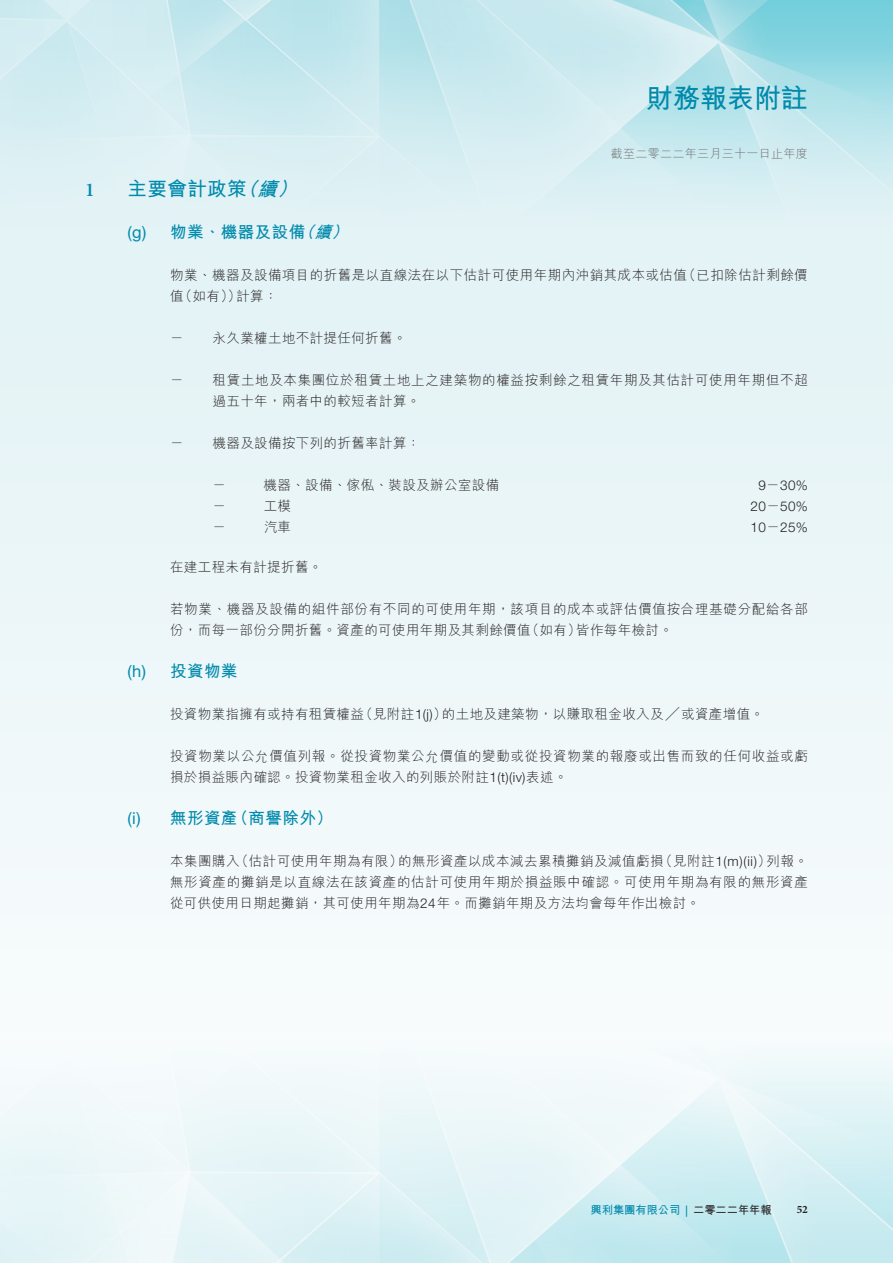
<style>
.page{position:relative;width:893px;height:1263px;background:#edf7f9}
.page>*{position:absolute;margin:0;border:0;box-sizing:border-box;transform-origin:0 0}
.t1{font:700 27px "M Hei HK";letter-spacing:-.005em;color:#008aac}
.t2{font:700 19.5px "M Hei HK";letter-spacing:.02em;color:#008aac}
.t3{font:italic 700 19.5px "M Hei HK";color:#008aac}
.t4{font:600 19.5px "Minion Pro";color:#008aac}
.t5{font:700 16.5px "M Hei HK";letter-spacing:.03em;color:#008aac}
.t6{font:16.5px "Helvetica Neue LT Std";color:#008aac}
.t7{font:italic 700 16.5px "M Hei HK";color:#008aac}
.t8{font:300 13.5px/21px "M Hei HK";letter-spacing:.035em;color:#231f20}
.t9{font:300 13.5px "Helvetica Neue LT Std";letter-spacing:.03em;color:#231f20}
.t10{font:300 12px "M Hei HK";letter-spacing:.03em;color:#6c6d70}
.t11{font:700 11.25px "M Hei HK";color:#008aac}
.t12{font:700 11.25px "Minion Pro";color:#231f20}
.s1{font-family:"M Hei HK"}
.s2{font-family:"Helvetica Neue LT Std"}
.s3{font-family:"Minion Pro"}
.s4{color:#231f20}
</style>
<div class="page">
<img style="left:0;top:1105px;width:893px;height:158px">
<img style="left:0;top:0;width:893px;height:223px">
<h2 class="t4" style="left:85px;top:176px;width:11px">1</h2>
<h1 class="t1" style="left:646px;top:79px;width:163px">財務報表附註</h1>
<h2 class="t2" style="left:128px;top:175px;width:121px">主要會計政策</h2>
<h2 class="t3" style="left:238px;top:175px;width:28px">（</h2>
<h2 class="t3" style="left:277px;top:175px;width:28px">(</h2>
<h2 class="t3" style="left:258px;top:175px;width:28px">續</h2>
<p class="t6" style="left:128px;top:222px;width:20px">g( )</p>
<p class="t5" style="left:170px;top:220px;width:137px">物業、機器及設備</p>
<p class="t7" style="left:298px;top:220px;width:24px">（</p>
<p class="t7" style="left:332px;top:220px;width:24px">(</p>
<p class="t7" style="left:315px;top:220px;width:24px">續</p>
<p class="t10" style="left:611px;top:147px;width:199px">截至二零二二年三月三十一日止年度</p>
<p class="t8" style="left:683px;top:264px;width:127px">（已扣除估計剩餘價</p>
<p class="t8" style="left:236px;top:264px;width:452px;text-indent:-66px">物業、機器及設備項目的折舊是以直線法在以下估計可使用年期內沖銷其成本或估值計算：</p>
<p class="t8" style="left:179px;top:285px;width:64px">（如有））</p>
<p class="t8" style="left:170px;top:285px;width:15px">值</p>
<p class="t6" style="left:128px;top:662px;width:20px">h( )</p>
<p class="t6" style="left:128px;top:809px;width:15px">) i(</p>
<p class="t8" style="left:170px;top:327px;width:15px">－</p>
<p class="t8" style="left:170px;top:369px;width:15px">－</p>
<p class="t8" style="left:170px;top:432px;width:15px">－</p>
<p class="t8" style="left:213px;top:327px;width:195px">永久業權土地不計提任何折舊。</p>
<p class="t8" style="left:213px;top:369px;width:597px">租賃土地及本集團位於租賃土地上之建築物的權益按剩餘之租賃年期及其估計可使用年期但不超</p>
<p class="t8" style="left:213px;top:390px;width:209px">過五十年，兩者中的較短者計算。</p>
<p class="t8" style="left:213px;top:432px;width:209px">機器及設備按下列的折舊率計算：</p>
<p class="t8" style="left:213px;top:474px;width:15px">－</p>
<p class="t8" style="left:264px;top:474px;width:237px">機器、設備、傢俬、裝設及辦公室設備</p>
<p class="t9" style="left:758px;top:477px;width:51px">9<span class="s1">－</span>30%</p>
<p class="t8" style="left:213px;top:495px;width:15px">－</p>
<p class="t8" style="left:264px;top:495px;width:29px">工模</p>
<p class="t9" style="left:750px;top:498px;width:59px">20<span class="s1">－</span>50%</p>
<p class="t8" style="left:264px;top:516px;width:29px">汽車</p>
<p class="t9" style="left:750px;top:519px;width:59px">10<span class="s1">－</span>25%</p>
<p class="t8" style="left:213px;top:516px;width:15px">－</p>
<p class="t8" style="left:170px;top:557px;width:154px">在建工程未有計提折舊。</p>
<p class="t8" style="left:576px;top:599px;width:233px;text-indent:-406px">若物業、機器及設備的組件部份有不同的可使用年期，該項目的成本或評估價值按合理基礎分配給各部皆作每年檢討。</p>
<p class="t8" style="left:526px;top:620px;width:56px">（如有）</p>
<p class="t8" style="left:170px;top:620px;width:362px">份，而每一部份分開折舊。資產的可使用年期及其剩餘價值</p>
<p class="t5" style="left:170px;top:659px;width:69px">投資物業</p>
<p class="t8" style="left:442px;top:704px;width:324px">的土地及建築物，以賺取租金收入及╱或資產增值。</p>
<p class="t8" style="left:170px;top:704px;width:195px">投資物業指擁有或持有租賃權益</p>
<p class="t8" style="left:170px;top:746px;width:639px">投資物業以公允價值列報。從投資物業公允價值的變動或從投資物業的報廢或出售而致的任何收益或虧損於損益賬內確認。投資物業租金收入的列賬於附註 <span class="s2">) (t(1 iv)</span>表述。</p>
<p class="t5" style="left:232px;top:806px;width:103px">（商譽除外(</p>
<p class="t8" style="left:359px;top:704px;width:89px">（見附註 <span class="s2">)</span> ）<span class="s2">j (1</span></p>
<p class="t5" style="left:170px;top:806px;width:69px">無形資產</p>
<p class="t8" style="left:235px;top:851px;width:169px">（估計可使用年期為有限）</p>
<p class="t9" style="left:659px;top:853px;width:113px"><span class="s1">（見附註</span> m(1 )(ii)<span class="s1">）</span></p>
<p class="t8" style="left:766px;top:851px;width:43px">列報。</p>
<p class="t8" style="left:398px;top:851px;width:267px">的無形資產以成本減去累積攤銷及減值虧損</p>
<p class="t8" style="left:170px;top:851px;width:639px">本集團購入<br>無形資產的攤銷是以直線法在該資產的估計可使用年期於損益賬中確認。可使用年期為有限的無形資產從可供使用日期起攤銷，其可使用年期為<span class="s2">24</span>年。而攤銷年期及方法均會每年作出檢討。</p>
<p class="t11" style="left:591px;top:1202px;width:183px">興利集團有限公司 <span class="s3">|</span> <span class="s4">二零二二年年報</span></p>
<p class="t12" style="left:797px;top:1202px;width:13px">52</p>
</div>
